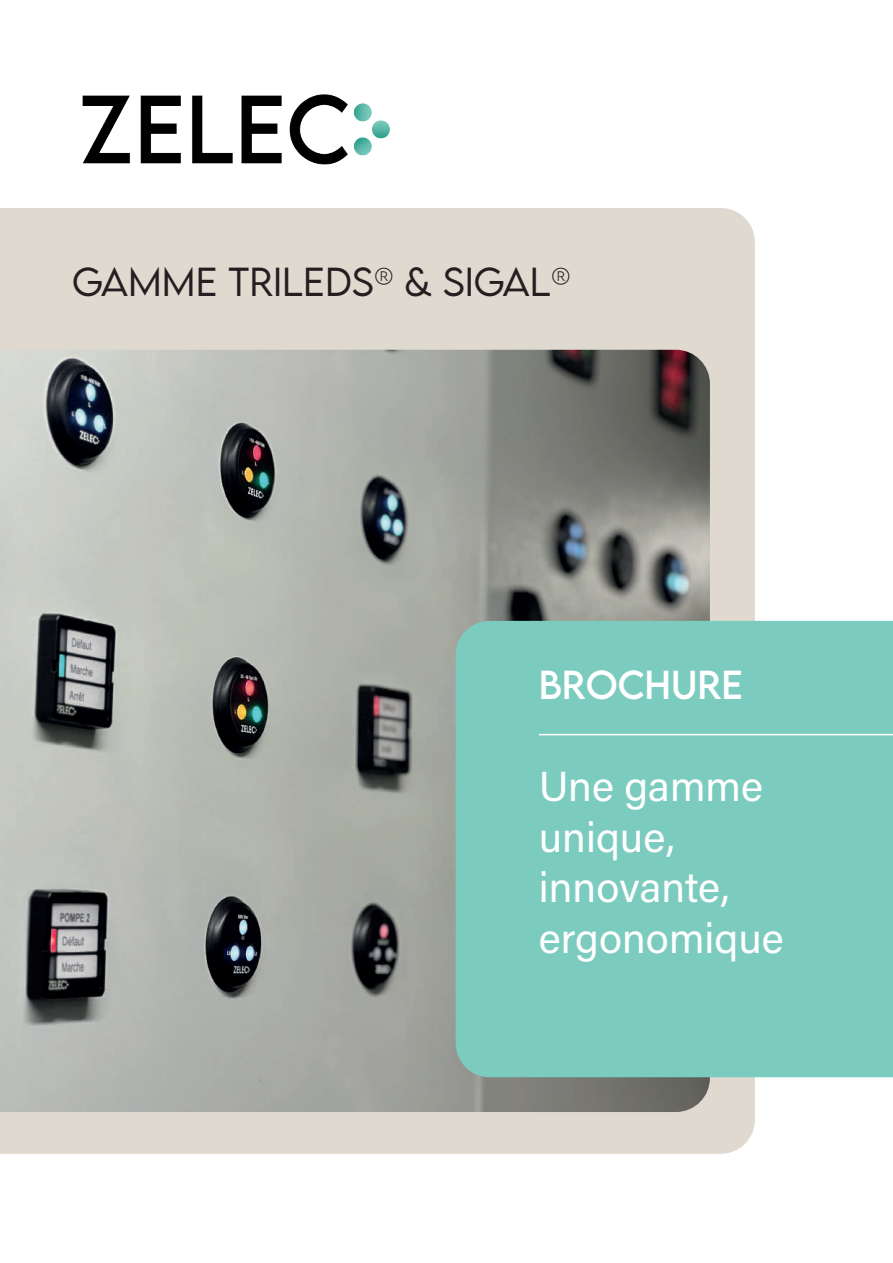
<style>
.page{position:relative;width:893px;height:1263px;background:#fff}
.page>*{position:absolute;margin:0;border:0;box-sizing:border-box;transform-origin:0 0}
.t1{font:42px/50.4px "Acumin Variable Concept";color:#fff}
.t2{font:300 36px "LEMONMILK";color:#231f20}
.t3{font:36px "LEMONMILK";color:#fff}
</style>
<div class="page">
<div style="left:0;top:208px;width:755px;height:946px;background:#dfd9d0"></div>
<img style="left:0;top:350px;width:710px;height:762px">
<div style="left:456px;top:621px;width:437px;height:456px;background:#7bcbbf"></div>
<img style="left:82px;top:94px;width:308px;height:71px">
<hr style="left:539px;top:734px;width:354px;height:1px;background:#fff">
<p class="t2" style="left:72px;top:259px;width:500px">GAMME TRILEDS® &amp; SIGAL®</p>
<p class="t3" style="left:539px;top:661px;width:206px">BROCHURE</p>
<p class="t1" style="left:539px;top:760px;width:246px">Une gamme unique, innovante, ergonomique</p>
</div>
